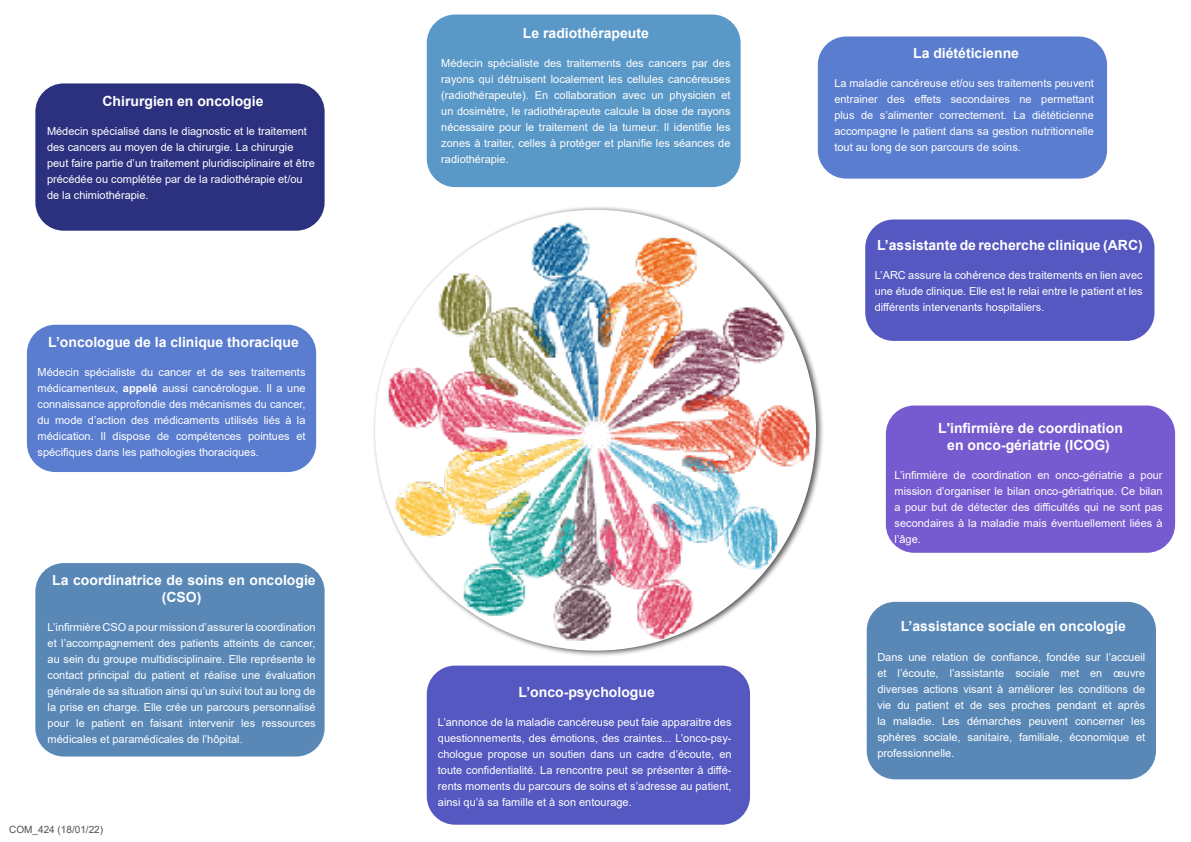
<style>
.page{position:relative;width:1191px;height:842px;background:#fff}
.page>*{position:absolute;margin:0;border:0;box-sizing:border-box;transform-origin:0 0}
.t1{font:700 14px/16.8px "Arial";color:#fff;text-align:center}
.t2{font:11px/16px "Arial";color:#fff;text-align:justify}
.t3{font:10px "Arial";color:#505052}
.s1{font-weight:700}
</style>
<div class="page">
<div style="left:427px;top:15px;width:313px;height:172px;background:#5a98c8;border-radius:28px"></div>
<div style="left:35px;top:83px;width:289px;height:148px;background:#2b317f;border-radius:28px"></div>
<div style="left:27px;top:325px;width:289px;height:147px;background:#5a7dcf;border-radius:28px"></div>
<div style="left:427px;top:666px;width:323px;height:159px;background:#5458c0;border-radius:28px"></div>
<div style="left:866px;top:602px;width:290px;height:177px;background:#5988b7;border-radius:28px"></div>
<div style="left:818px;top:37px;width:289px;height:142px;background:#5a7dcf;border-radius:28px"></div>
<div style="left:865px;top:219px;width:289px;height:122px;background:#5458c0;border-radius:28px"></div>
<div style="left:886px;top:405px;width:289px;height:148px;background:#765acf;border-radius:28px"></div>
<div style="left:372px;top:206px;width:452px;height:451px;background:#231f20;opacity:.75"></div>
<img style="left:375px;top:210px;width:441px;height:441px;border-radius:220px">
<div style="left:35px;top:563px;width:289px;height:193px;background:#5988b7;border-radius:28px"></div>
<p class="t1" style="left:102px;top:93px;width:163px">Chirurgien en oncologie</p>
<p class="t2" style="left:47px;top:123px;width:269px;text-align:left">Médecin spécialisé dans le diagnostic et le traitement des cancers au moyen de la chirurgie. La chirurgie peut faire partie d’un traitement pluridisciplinaire et être précédée ou complétée par de la radiothérapie et/ou de la chimiothérapie.</p>
<p class="t1" style="left:48px;top:334px;width:252px">L’oncologue de la clinique thoracique</p>
<p class="t2" style="left:38px;top:364px;width:269px">Médecin spécialiste du cancer et de ses traitements médicamenteux, <span class="s1">appelé</span> aussi cancérologue. Il a une connaissance approfondie des mécanismes du cancer, du mode d’action des médicaments utilisés liés à la médication. Il dispose de compétences pointues et spécifiques dans les pathologies thoraciques.</p>
<p class="t1" style="left:52px;top:571px;width:265px">La coordinatrice de soins en oncologie (CSO)</p>
<p class="t2" style="left:48px;top:619px;width:269px">L’infirmière CSO a pour mission d’assurer la coordination et l’accompagnement des patients atteints de cancer, au sein du groupe multidisciplinaire. Elle représente le contact principal du patient et réalise une évaluation générale de sa situation ainsi qu’un suivi tout au long de la prise en charge. Elle crée un parcours personnalisé pour le patient en faisant intervenir les ressources médicales et paramédicales de l’hôpital.</p>
<p class="t3" style="left:9px;top:823px;width:95px">COM_424 (18/01/22)</p>
<p class="t1" style="left:523px;top:25px;width:128px">Le radiothérapeute</p>
<p class="t2" style="left:441px;top:55px;width:291px">Médecin spécialiste des traitements des cancers par des rayons qui détruisent localement les cellules cancéreuses (radiothérapeute). En collaboration avec un physicien et un dosimètre, le radiothérapeute calcule la dose de rayons nécessaire pour le traitement de la tumeur. Il identifie les zones à traiter, celles à protéger et planifie les séances de radiothérapie.</p>
<p class="t1" style="left:518px;top:683px;width:138px">L’onco-psychologue</p>
<p class="t2" style="left:438px;top:714px;width:295px">L’annonce de la maladie cancéreuse peut faie apparaitre des questionnements, des émotions, des craintes... L’onco-psy&shy;chologue propose un soutien dans un cadre d’écoute, en toute confidentialité. La rencontre peut se présenter à diffé&shy;rents moments du parcours de soins et s’adresse au patient, ainsi qu’à sa famille et à son entourage.</p>
<p class="t1" style="left:913px;top:45px;width:107px">La diététicienne</p>
<p class="t2" style="left:834px;top:75px;width:261px">La maladie cancéreuse et/ou ses traitements peuvent entrainer des effets secondaires ne permettant plus de s’alimenter correctement. La diététicienne accompagne le patient dans sa gestion nutritionnelle tout au long de son parcours de soins.</p>
<p class="t1" style="left:877px;top:237px;width:267px">L’assistante de recherche clinique (ARC)</p>
<p class="t2" style="left:874px;top:267px;width:269px">L’ARC assure la cohérence des traitements en lien avec une étude clinique. Elle est le relai entre le patient et les différents intervenants hospitaliers.</p>
<p class="t1" style="left:938px;top:420px;width:186px">L'infirmière de coordination</p>
<p class="t1" style="left:947px;top:437px;width:164px">en onco-gériatrie (ICOG)</p>
<p class="t2" style="left:894px;top:467px;width:269px;text-align:left">L’infirmière de coordination en onco-gériatrie a pour mission d’organiser le bilan onco-gériatrique. Ce bilan a pour but de détecter des difficultés qui ne sont pas secondaires à la maladie mais éventuellement liées à l’âge.</p>
<p class="t1" style="left:900px;top:618px;width:226px">L’assistance sociale en oncologie</p>
<p class="t2" style="left:877px;top:649px;width:269px">Dans une relation de confiance, fondée sur l’accueil et l’écoute, l’assistante sociale met en œuvre diverses actions visant à améliorer les conditions de vie du patient et de ses proches pendant et après la maladie. Les démarches peuvent concerner les sphères sociale, sanitaire, familiale, économique et professionnelle.</p>
</div>
